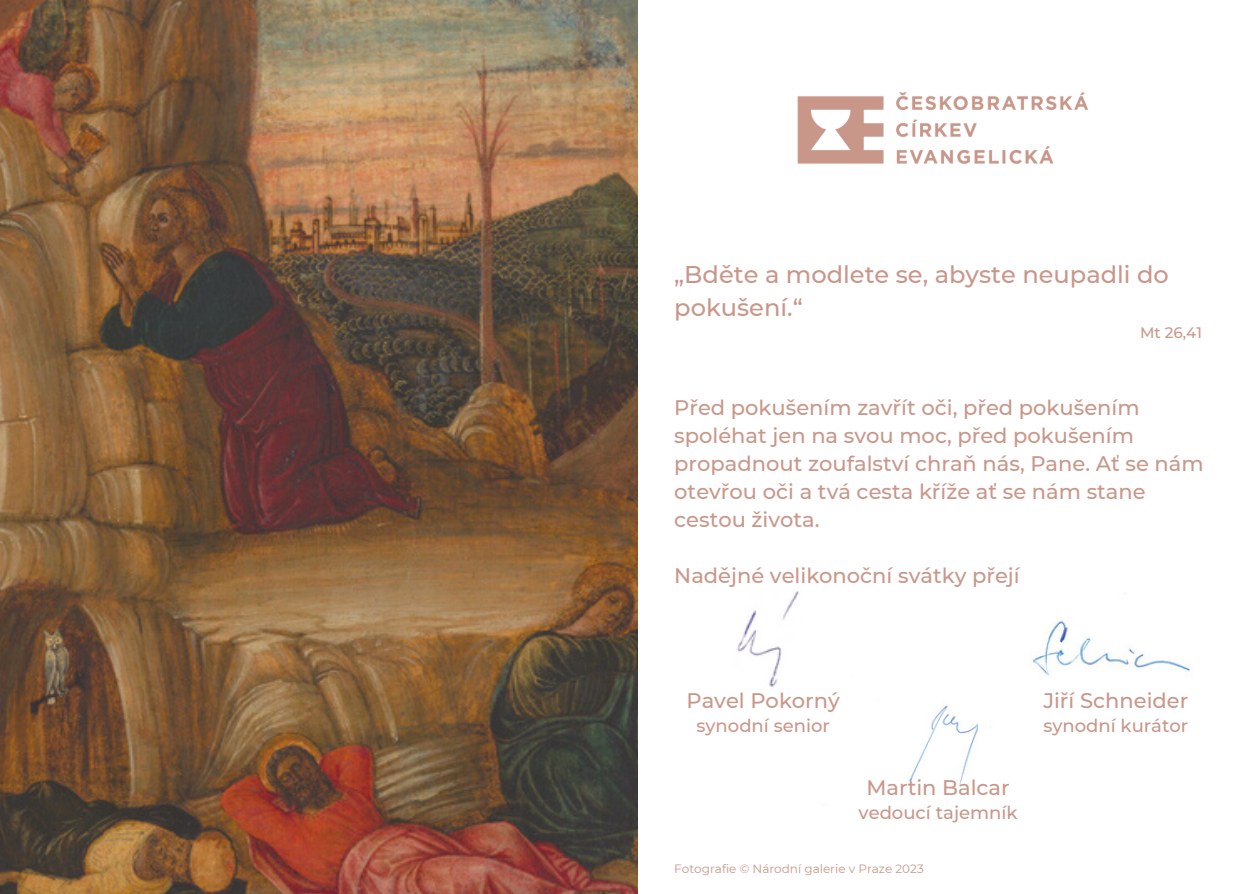
<style>
.page{position:relative;width:1258px;height:894px;background:#fff}
.page>*{position:absolute;margin:0;border:0;box-sizing:border-box;transform-origin:0 0}
.t1{font:500 24px/32.7px "Montserrat";color:#c8978a}
.t2{font:500 21px/27.9px "Montserrat";color:#c8978a}
.t3{font:500 18px "Montserrat";color:#c8978a}
.t4{font:500 15px "Montserrat";color:#c8978a}
.t5{font:12px "Montserrat";color:#c8978a}
</style>
<div class="page">
<img style="left:0;top:0;width:638px;height:893px">
<img style="left:797px;top:92px;width:292px;height:72px">
<img style="left:909px;top:705px;width:69px;height:80px">
<img style="left:1031px;top:618px;width:160px;height:58px">
<img style="left:737px;top:591px;width:62px;height:96px">
<p class="t1" style="left:674px;top:258px;width:496px">„Bděte a modlete se, abyste neupadli do pokušení.“</p>
<p class="t4" style="left:1140px;top:323px;width:63px">Mt 26,41</p>
<p class="t2" style="left:674px;top:393px;width:531px">Před pokušením zavřít oči, před pokušením spoléhat jen na svou moc, před pokušením propadnout zoufalství chraň nás, Pane. Ať se nám otevřou oči a tvá cesta kříže ať se nám stane cestou života.</p>
<p class="t2" style="left:674px;top:561px;width:347px">Nadějné velikonoční svátky přejí</p>
<p class="t2" style="left:686px;top:686px;width:155px">Pavel Pokorný</p>
<p class="t3" style="left:696px;top:714px;width:135px">synodní senior</p>
<p class="t2" style="left:866px;top:773px;width:145px">Martin Balcar</p>
<p class="t3" style="left:858px;top:801px;width:161px">vedoucí tajemník</p>
<p class="t5" style="left:674px;top:860px;width:251px">Fotografie © Národní galerie v Praze 2023</p>
<p class="t2" style="left:1043px;top:686px;width:147px">Jiří Schneider</p>
<p class="t3" style="left:1043px;top:714px;width:147px">synodní kurátor</p>
</div>
